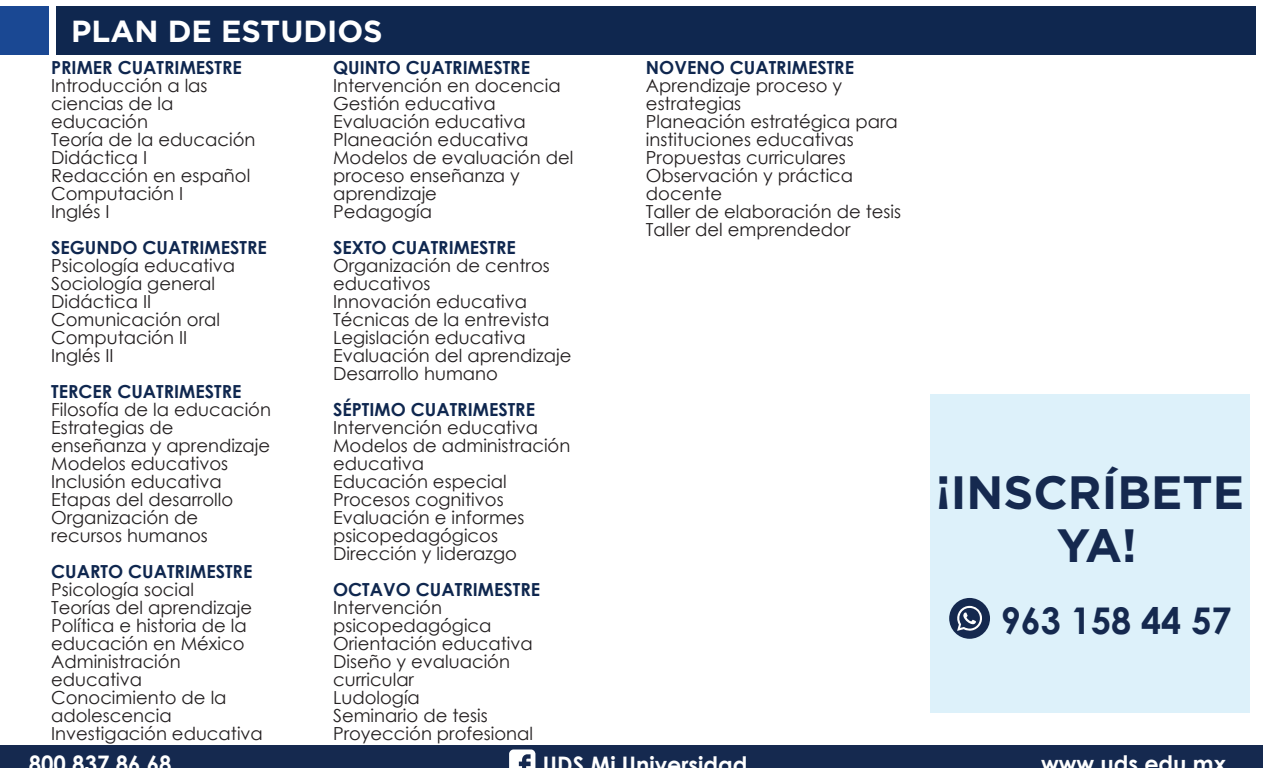
<style>
.page{position:relative;width:1263px;height:768px;background:#fff}
.page>*{position:absolute;margin:0;border:0;box-sizing:border-box;transform-origin:0 0}
.t1{font:700 46.8px/52.8px "Gotham";color:#15294f;text-align:center}
.t2{font:700 36.8px "Century Gothic";color:#15294f}
.t3{font:700 30.4px "Gotham";color:#fff}
.t4{font:700 22.8px "Century Gothic";color:#fff}
.t5{font:18px/18px "Century Gothic";color:#231f20}
.t6{font:700 18px "Century Gothic";color:#0f274f}
</style>
<div class="page">
<div style="left:0;top:745px;width:1263px;height:23px;background:#15294f"></div>
<svg style="left:509px;top:750px;width:26px;height:18px"></svg>
<div style="left:57px;top:6px;width:1199px;height:49px;background:#0f274f"></div>
<div style="left:0;top:6px;width:49px;height:49px;background:#1a4893"></div>
<div style="left:931px;top:394px;width:319px;height:319px;background:#ddf1fa"></div>
<div style="left:949px;top:598px;width:41px;height:41px;background:#15294f;border-radius:50%"></div>
<svg style="left:957px;top:606px;width:25px;height:25px"></svg>
<h3 class="t3" style="left:71px;top:11px;width:313px">PLAN DE ESTUDIOS</h3>
<p class="t6" style="left:51px;top:56px;width:192px">PRIMER CUATRIMESTRE</p>
<p class="t5" style="left:51px;top:76px;width:206px">Introducción a las ciencias de la educación<br>Teoría de la educación<br>Didáctica I<br>Redacción en español<br>Computación I<br>Inglés I</p>
<p class="t6" style="left:51px;top:236px;width:217px">SEGUNDO CUATRIMESTRE</p>
<p class="t5" style="left:51px;top:256px;width:185px">Psicología educativa<br>Sociología general<br>Didáctica II<br>Comunicación oral<br>Computación II<br>Inglés II</p>
<p class="t6" style="left:51px;top:380px;width:192px">TERCER CUATRIMESTRE</p>
<p class="t5" style="left:51px;top:400px;width:221px">Filosofía de la educación<br>Estrategias de enseñanza y aprendizaje<br>Modelos educativos<br>Inclusión educativa<br>Etapas del desarrollo<br>Organización de recursos humanos</p>
<p class="t6" style="left:51px;top:560px;width:203px">CUARTO CUATRIMESTRE</p>
<p class="t5" style="left:51px;top:580px;width:213px">Psicología social<br>Teorías del aprendizaje<br>Política e historia de la educación en México<br>Administración educativa<br>Conocimiento de la adolescencia<br>Investigación educativa</p>
<p class="t6" style="left:333px;top:56px;width:198px">QUINTO CUATRIMESTRE</p>
<p class="t5" style="left:333px;top:76px;width:242px">Intervención en docencia<br>Gestión educativa<br>Evaluación educativa<br>Planeación educativa<br>Modelos de evaluación del proceso enseñanza y aprendizaje<br>Pedagogía</p>
<p class="t6" style="left:333px;top:236px;width:184px">SEXTO CUATRIMESTRE</p>
<p class="t5" style="left:333px;top:256px;width:240px">Organización de centros educativos<br>Innovación educativa<br>Técnicas de la entrevista<br>Legislación educativa<br>Evaluación del aprendizaje<br>Desarrollo humano</p>
<p class="t6" style="left:333px;top:398px;width:203px">SÉPTIMO CUATRIMESTRE</p>
<p class="t5" style="left:333px;top:418px;width:239px">Intervención educativa<br>Modelos de administración educativa<br>Educación especial<br>Procesos cognitivos<br>Evaluación e informes psicopedagógicos<br>Dirección y liderazgo</p>
<p class="t6" style="left:333px;top:578px;width:208px">OCTAVO CUATRIMESTRE</p>
<p class="t5" style="left:333px;top:598px;width:201px">Intervención psicopedagógica<br>Orientación educativa<br>Diseño y evaluación curricular<br>Ludología<br>Seminario de tesis<br>Proyección profesional</p>
<p class="t6" style="left:646px;top:56px;width:210px">NOVENO CUATRIMESTRE</p>
<p class="t5" style="left:646px;top:76px;width:257px">Aprendizaje proceso y estrategias<br>Planeación estratégica para instituciones educativas<br>Propuestas curriculares<br>Observación y práctica docente<br>Taller de elaboración de tesis<br>Taller del emprendedor</p>
<h1 class="t1" style="left:936px;top:466px;width:310px">¡INSCRÍBETE<br>YA!</h1>
<h2 class="t2" style="left:1000px;top:598px;width:232px">963 158 44 57</h2>
<p class="t4" style="left:29px;top:750px;width:144px">800 837 86 68</p>
<p class="t4" style="left:543px;top:750px;width:206px">UDS Mi Universidad</p>
<p class="t4" style="left:1041px;top:750px;width:187px">www uds edu mx</p>
</div>
